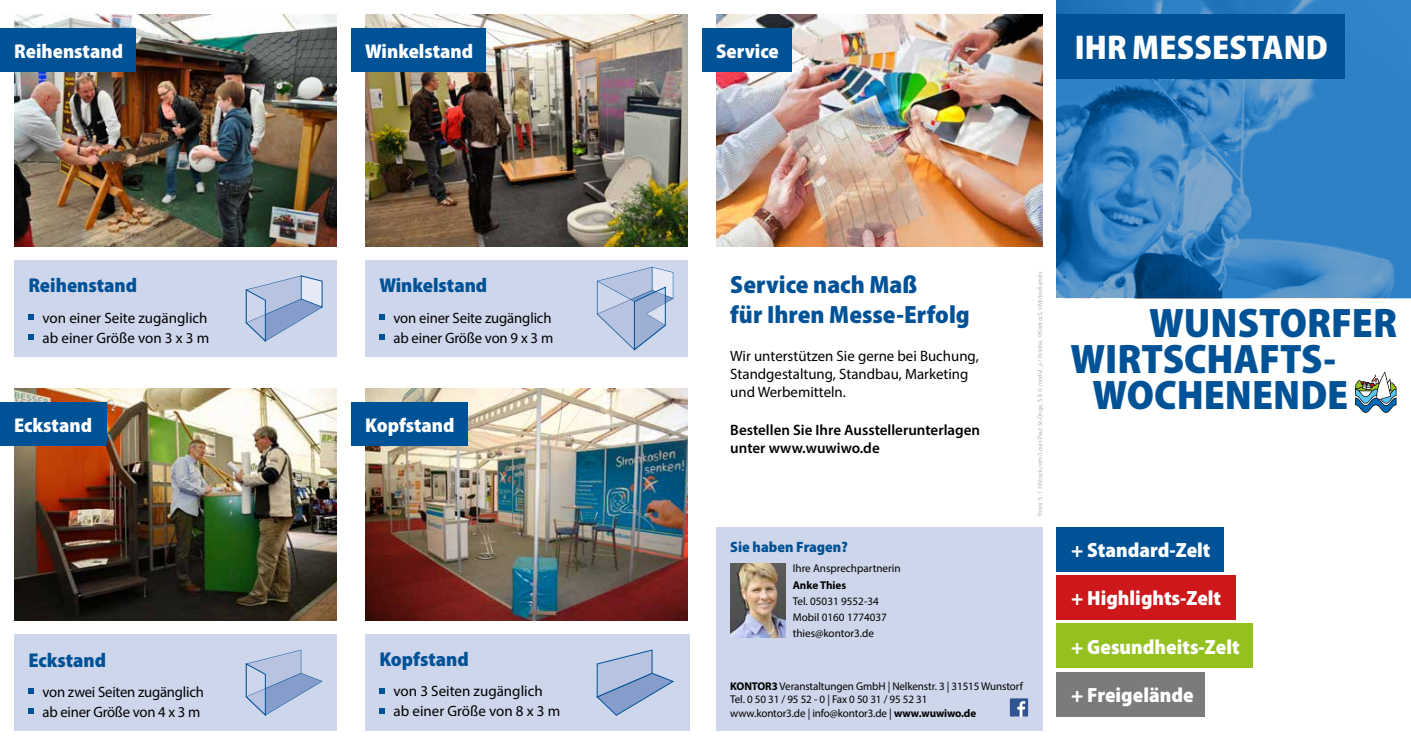
<style>
.page{position:relative;width:1411px;height:745px;background:#fff}
.page>*{position:absolute;margin:0;border:0;box-sizing:border-box;transform-origin:0 0}
.t1{font:900 semi-condensed 41.38px "Myriad Pro";color:#005297}
.t2{font:900 semi-condensed 34.5px "Myriad Pro";letter-spacing:.005em;color:#fff}
.t3{font:900 semi-condensed 25px/30px "Myriad Pro";color:#005297}
.t4{font:900 semi-condensed 20.62px "Myriad Pro";color:#fff}
.t5{font:900 semi-condensed 20px "Myriad Pro";color:#fff}
.t6{font:900 semi-condensed 20px "Myriad Pro";color:#005297}
.t7{font:15px/20px "Myriad Pro";color:#000}
.t8{font:600 15px/18px "Myriad Pro";color:#000}
.t9{font:900 semi-condensed 15px "Myriad Pro";color:#005297}
.t10{font:11.25px/13.1px "Myriad Pro";letter-spacing:-.01em;color:#000}
.t11{font:700 11.25px "Myriad Pro";color:#000}
.t12{font:6.25px "Myriad Pro";color:#b3b2b2}
.s1{font-weight:700}
</style>
<div class="page">
<svg style="left:1056px;top:0;width:354px;height:298px;background:#3680bf"></svg>
<img style="left:716px;top:14px;width:326px;height:232px">
<svg style="left:1355px;top:371px;width:41px;height:41px"></svg>
<div style="left:1056px;top:623px;width:196px;height:44px;background:#95c11f"></div>
<div style="left:1056px;top:574px;width:179px;height:45px;background:#cd171a"></div>
<div style="left:1056px;top:526px;width:167px;height:45px;background:#005297"></div>
<div style="left:702px;top:28px;width:89px;height:44px;background:#005297"></div>
<div style="left:1056px;top:14px;width:288px;height:65px;background:#005297"></div>
<div style="left:716px;top:526px;width:326px;height:204px;background:#ced6eb"></div>
<svg style="left:1009px;top:698px;width:19px;height:18px"></svg>
<img style="left:730px;top:563px;width:55px;height:74px">
<div style="left:1056px;top:671px;width:149px;height:45px;background:#7c7b7b"></div>
<img style="left:14px;top:388px;width:323px;height:232px">
<div style="left:14px;top:634px;width:323px;height:96px;background:#ced6eb"></div>
<svg style="left:28px;top:688px;width:6px;height:5px"></svg>
<svg style="left:28px;top:708px;width:6px;height:5px"></svg>
<div style="left:0;top:402px;width:106px;height:43px;background:#005297"></div>
<svg style="left:246px;top:649px;width:76px;height:66px"></svg>
<img style="left:14px;top:14px;width:323px;height:232px">
<div style="left:14px;top:260px;width:323px;height:96px;background:#ced6eb"></div>
<svg style="left:28px;top:314px;width:6px;height:6px"></svg>
<svg style="left:28px;top:334px;width:6px;height:6px"></svg>
<svg style="left:246px;top:275px;width:76px;height:66px"></svg>
<div style="left:0;top:28px;width:136px;height:44px;background:#005297"></div>
<div style="left:365px;top:260px;width:322px;height:96px;background:#ced6eb"></div>
<svg style="left:379px;top:314px;width:5px;height:6px"></svg>
<svg style="left:379px;top:334px;width:5px;height:6px"></svg>
<img style="left:365px;top:14px;width:322px;height:232px">
<div style="left:351px;top:28px;width:134px;height:44px;background:#005297"></div>
<svg style="left:596px;top:267px;width:77px;height:83px"></svg>
<img style="left:365px;top:388px;width:322px;height:232px">
<div style="left:365px;top:634px;width:324px;height:96px;background:#ced6eb"></div>
<div style="left:351px;top:402px;width:117px;height:43px;background:#005297"></div>
<svg style="left:379px;top:688px;width:5px;height:5px"></svg>
<svg style="left:379px;top:708px;width:5px;height:5px"></svg>
<svg style="left:596px;top:649px;width:78px;height:66px"></svg>
<h3 class="t5" style="left:14px;top:40px;width:110px">Reihenstand</h3>
<h3 class="t5" style="left:365px;top:39px;width:109px">Winkelstand</h3>
<h3 class="t5" style="left:716px;top:39px;width:64px">Service</h3>
<h2 class="t2" style="left:1074px;top:28px;width:255px">IHR MESSESTAND</h2>
<h3 class="t6" style="left:28px;top:274px;width:110px">Reihenstand</h3>
<p class="t7" style="left:43px;top:307px;width:168px">von einer Seite zugänglich ab einer Größe von 3 x 3 m</p>
<h3 class="t5" style="left:14px;top:413px;width:79px">Eckstand</h3>
<h3 class="t6" style="left:379px;top:274px;width:109px">Winkelstand</h3>
<p class="t7" style="left:393px;top:307px;width:161px">von einer Seite zugänglich ab einer Größe von 9 x 3 m</p>
<h3 class="t5" style="left:365px;top:413px;width:91px">Kopfstand</h3>
<h3 class="t3" style="left:730px;top:270px;width:241px">Service nach Maß<br>für Ihren Messe-Erfolg</h3>
<p class="t7" style="left:730px;top:347px;width:250px;line-height:18px">Wir unterstützen Sie gerne bei Buchung,<br>Standgestaltung, Standbau, Marketing und Werbemitteln.</p>
<p class="t8" style="left:730px;top:420px;width:251px">Bestellen Sie Ihre Ausstellerunterlagen unter www.wuwiwo.de</p>
<p class="t12" style="left:1036px;top:516px;width:246px;rotate:-90deg">Fotos: S. 1 ©iStock.com/Louis-Paul St-Onge, S. 8 © modul_a / Fotolia, ©Kontor3, ©Mirko Bartels</p>
<h1 class="t1" style="left:1149px;top:299px;width:249px">WUNSTORFER</h1>
<h1 class="t1" style="left:1070px;top:335px;width:267px">WIRTSCHAFTS-</h1>
<h1 class="t1" style="left:1092px;top:371px;width:257px">WOCHENENDE</h1>
<h3 class="t6" style="left:28px;top:648px;width:79px">Eckstand</h3>
<p class="t7" style="left:43px;top:680px;width:163px">von zwei Seiten zugänglich ab einer Größe von 4 x 3 m</p>
<h3 class="t6" style="left:379px;top:647px;width:91px">Kopfstand</h3>
<p class="t7" style="left:393px;top:680px;width:168px">von 3 Seiten zugänglich ab einer Größe von 8 x 3 m</p>
<p class="t9" style="left:730px;top:538px;width:119px">Sie haben Fragen?</p>
<p class="t10" style="left:792px;top:561px;width:109px">Ihre Ansprechpartnerin</p>
<p class="t11" style="left:792px;top:577px;width:55px">Anke Thies</p>
<p class="t10" style="left:792px;top:592px;width:96px;line-height:16.2px">Tel. 05031 9552-34<br>Mobil 0160 1774037 thies@kontor3.de</p>
<p class="t10" style="left:730px;top:679px;width:294px"><span class="s1">KONTOR3</span> Veranstaltungen GmbH | Nelkenstr. 3 | 31515 Wunstorf<br>Tel. 0 50 31 / 95 52 - 0 | Fax 0 50 31 / 95 52 31<br>www.kontor3.de | info@kontor3.de | <span class="s1">www.wuwiwo.de</span></p>
<h3 class="t4" style="left:1071px;top:538px;width:141px">+ Standard-Zelt</h3>
<h3 class="t4" style="left:1071px;top:586px;width:152px">+ Highlights-Zelt</h3>
<h3 class="t4" style="left:1071px;top:634px;width:170px">+ Gesundheits-Zelt</h3>
<h3 class="t4" style="left:1071px;top:683px;width:124px">+ Freigelände</h3>
</div>
